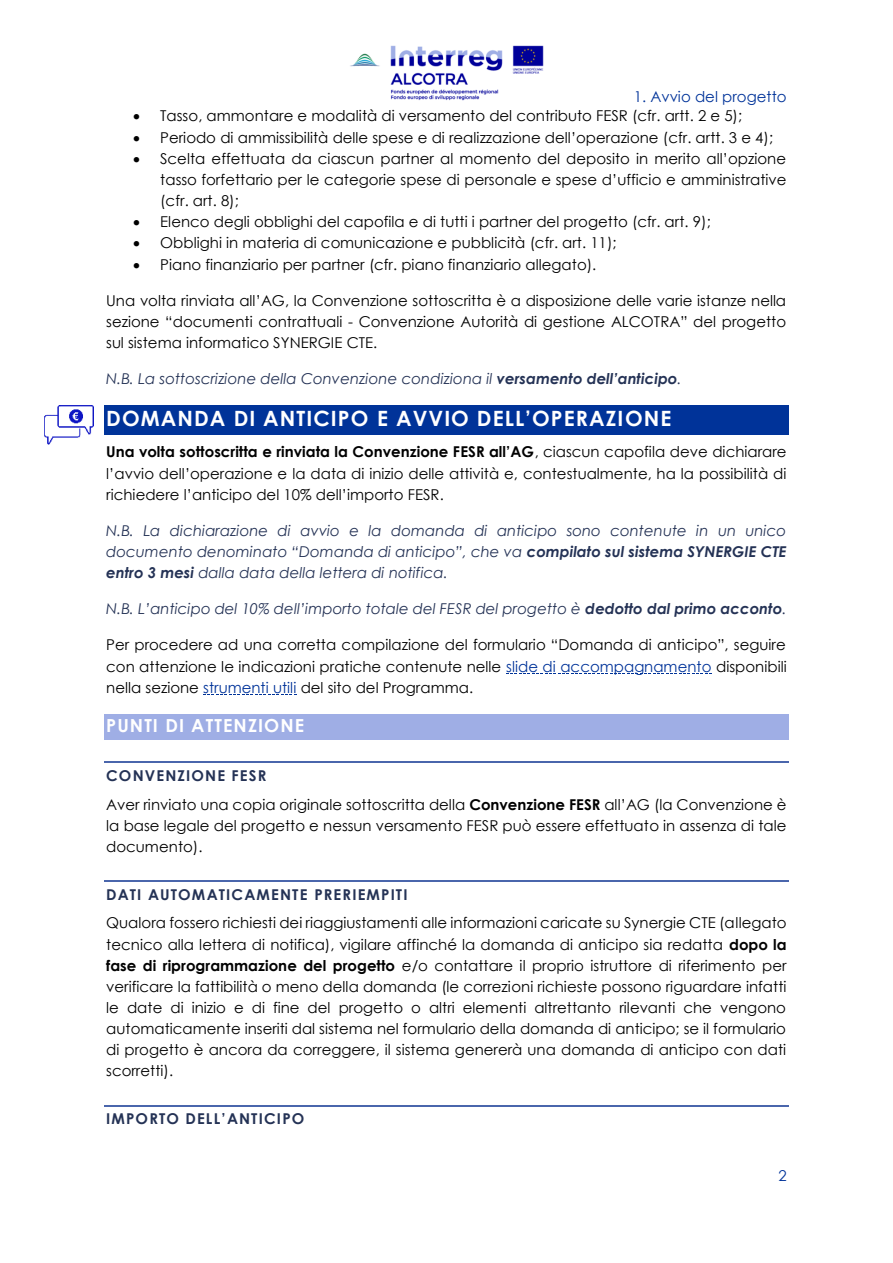
<style>
.page{position:relative;width:893px;height:1263px;background:#fff}
.page>*{position:absolute;margin:0;border:0;box-sizing:border-box;transform-origin:0 0}
.t1{font:700 21px "Century Gothic";letter-spacing:.05em;color:#fff}
.t2{font:700 18px "Century Gothic";letter-spacing:.06em;color:#fff}
.t3{font:15px/21.1px "Century Gothic";color:#000;text-align:justify}
.t4{font:italic 15px/21.1px "Century Gothic";letter-spacing:.005em;color:#243255;text-align:justify}
.t5{font:700 15px "Century Gothic";letter-spacing:.075em;color:#243255}
.t6{font:15px "Century Gothic";color:#039}
.s1{font-weight:700}
.s2{color:#039}
</style>
<div class="page">
<img style="left:350px;top:45px;width:194px;height:56px">
<div style="left:104px;top:405px;width:685px;height:30px;background:#039"></div>
<svg style="left:506px;top:673px;width:206px;height:1px"></svg>
<svg style="left:203px;top:694px;width:93px;height:1px"></svg>
<div style="left:104px;top:714px;width:685px;height:25px;background:#9faee5"></div>
<hr style="left:104px;top:762px;width:685px;height:1px;background:#4a66ac">
<hr style="left:104px;top:881px;width:685px;height:1px;background:#4a66ac">
<hr style="left:104px;top:1105px;width:685px;height:1px;background:#4a66ac">
<img style="left:44px;top:406px;width:49px;height:39px">
<p class="t6" style="left:634px;top:87px;width:154px">1. Avvio del progetto</p>
<p class="t3" style="left:133px;top:105px;width:611px">• Tasso, ammontare e modalità di versamento del contributo FESR (cfr. artt. 2 e 5);</p>
<p class="t3" style="left:133px;top:126px;width:641px">• Periodo di ammissibilità delle spese e di realizzazione dell’operazione (cfr. artt. 3 e 4);</p>
<p class="t3" style="left:160px;top:147px;width:628px;text-indent:-27px">• Scelta effettuata da ciascun partner al momento del deposito in merito all’opzione tasso forfettario per le categorie spese di personale e spese d’ufficio e amministrative (cfr. art. 8);</p>
<p class="t3" style="left:133px;top:211px;width:579px">• Elenco degli obblighi del capofila e di tutti i partner del progetto (cfr. art. 9);</p>
<p class="t3" style="left:133px;top:232px;width:485px">• Obblighi in materia di comunicazione e pubblicità (cfr. art. 11);</p>
<p class="t3" style="left:133px;top:253px;width:465px">• Piano finanziario per partner (cfr. piano finanziario allegato).</p>
<p class="t3" style="left:106px;top:289px;width:682px">Una volta rinviata all’AG, la Convenzione sottoscritta è a disposizione delle varie istanze nella sezione “documenti contrattuali - Convenzione Autorità di gestione ALCOTRA” del progetto sul sistema informatico SYNERGIE CTE.</p>
<p class="t4" style="left:106px;top:368px;width:577px">N.B. La sottoscrizione della Convenzione condiziona il <span class="s1">versamento dell’anticipo</span>.</p>
<h1 class="t1" style="left:106px;top:405px;width:567px">DOMANDA DI ANTICIPO E AVVIO DELL’OPERAZIONE</h1>
<p class="t3" style="left:106px;top:441px;width:682px"><span class="s1">Una volta sottoscritta e rinviata la Convenzione FESR all’AG</span>, ciascun capofila deve dichiarare l’avvio dell’operazione e la data di inizio delle attività e, contestualmente, ha la possibilità di richiedere l’anticipo del 10% dell’importo FESR.</p>
<p class="t4" style="left:106px;top:519px;width:682px">N.B. La dichiarazione di avvio e la domanda di anticipo sono contenute in un unico documento denominato “Domanda di anticipo”, che va <span class="s1">compilato sul sistema SYNERGIE CTE entro 3 mesi</span> dalla data della lettera di notifica.</p>
<p class="t4" style="left:106px;top:598px;width:682px">N.B. L’anticipo del 10% dell’importo totale del FESR del progetto è <span class="s1">dedotto dal primo acconto</span>.</p>
<p class="t3" style="left:106px;top:634px;width:682px">Per procedere ad una corretta compilazione del formulario “Domanda di anticipo”, seguire con attenzione le indicazioni pratiche contenute nelle <span class="s2">slide di accompagnamento</span> disponibili nella sezione <span class="s2">strumenti utili</span> del sito del Programma.</p>
<h2 class="t2" style="left:106px;top:714px;width:200px">PUNTI DI ATTENZIONE</h2>
<h3 class="t5" style="left:106px;top:766px;width:162px">CONVENZIONE FESR</h3>
<p class="t3" style="left:106px;top:793px;width:682px">Aver rinviato una copia originale sottoscritta della <span class="s1">Convenzione FESR</span> all’AG (la Convenzione è la base legale del progetto e nessun versamento FESR può essere effettuato in assenza di tale documento).</p>
<h3 class="t5" style="left:106px;top:885px;width:303px">DATI AUTOMATICAMENTE PRERIEMPITI</h3>
<p class="t3" style="left:106px;top:912px;width:682px">Qualora fossero richiesti dei riaggiustamenti alle informazioni caricate su Synergie CTE (allegato tecnico alla lettera di notifica), vigilare affinché la domanda di anticipo sia redatta <span class="s1">dopo la fase di riprogrammazione del progetto</span> e/o contattare il proprio istruttore di riferimento per verificare la fattibilità o meno della domanda (le correzioni richieste possono riguardare infatti le date di inizio e di fine del progetto o altri elementi altrettanto rilevanti che vengono automaticamente inseriti dal sistema nel formulario della domanda di anticipo; se il formulario di progetto è ancora da correggere, il sistema genererà una domanda di anticipo con dati scorretti).</p>
<h3 class="t5" style="left:106px;top:1109px;width:199px">IMPORTO DELL’ANTICIPO</h3>
<p class="t6" style="left:778px;top:1166px;width:10px">2</p>
</div>
